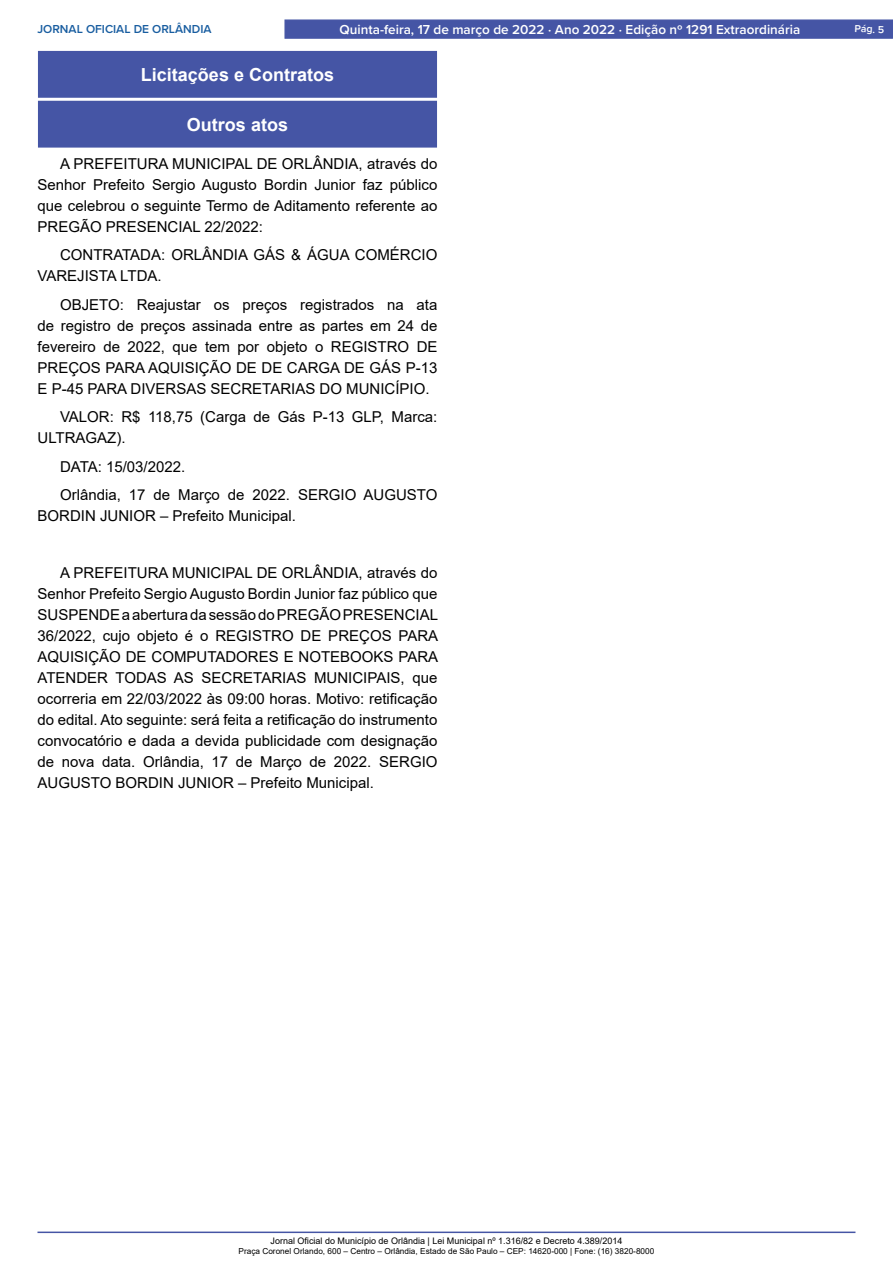
<style>
.page{position:relative;width:893px;height:1263px;background:#fff}
.page>*{position:absolute;margin:0;border:0;box-sizing:border-box;transform-origin:0 0}
.t1{font:700 18px "Arial";color:#fff}
._2_-_Corpo{font:15px/21px "Arial";color:#000;text-align:justify}
.t2{font:600 13.5px "Proxima Nova";color:#fff}
.t3{font:600 12px "Proxima Nova";color:#185da0}
.t4{font:600 10.5px "Proxima Nova";color:#fff}
.t5{font:9px "Arial";color:#000}
.t6{font:8.25px "Arial";color:#000}
</style>
<div class="page">
<hr style="left:38px;top:1231px;width:817px;height:2px;background:#4555a5">
<div style="left:284px;top:19px;width:609px;height:20px;background:#4555a5;border:1px solid #4555a5"></div>
<div style="left:39px;top:51px;width:397px;height:46px;background:#4555a5"></div>
<div style="left:38px;top:51px;width:399px;height:47px;border:1px solid #4555a5"></div>
<div style="left:39px;top:101px;width:397px;height:46px;background:#4555a5"></div>
<div style="left:38px;top:101px;width:399px;height:47px;border:1px solid #4555a5"></div>
<p class="t3" style="left:38px;top:20px;width:176px">JORNAL OFICIAL DE ORLÂNDIA</p>
<p class="t2" style="left:340px;top:19px;width:462px">Quinta-feira, 17 de março de 2022 ⋅ Ano 2022 ⋅ Edição nº 1291 Extraordinária</p>
<p class="t4" style="left:855px;top:21px;width:31px;rotate:2deg">Pág. 5</p>
<p class="t1" style="left:141px;top:62px;width:195px">Licitações e Contratos</p>
<p class="t1" style="left:187px;top:112px;width:103px">Outros atos</p>
<p class="_2_-_Corpo" style="left:38px;top:153px;width:401px;text-indent:22px">A PREFEITURA MUNICIPAL DE ORLÂNDIA, através do Senhor Prefeito Sergio Augusto Bordin Junior faz público que celebrou o seguinte Termo de Aditamento referente ao PREGÃO PRESENCIAL 22/2022:</p>
<p class="_2_-_Corpo" style="left:38px;top:244px;width:401px;text-indent:22px">CONTRATADA: ORLÂNDIA GÁS &amp; ÁGUA COMÉRCIO<br>VAREJISTA LTDA.</p>
<p class="_2_-_Corpo" style="left:38px;top:294px;width:401px;text-indent:22px">OBJETO: Reajustar os preços registrados na ata de registro de preços assinada entre as partes em 24 de fevereiro de 2022, que tem por objeto o REGISTRO DE PREÇOS PARA AQUISIÇÃO DE DE CARGA DE GÁS P-13<br>E P-45 PARA DIVERSAS SECRETARIAS DO MUNICÍPIO.</p>
<p class="_2_-_Corpo" style="left:38px;top:406px;width:401px;text-indent:22px">VALOR: R$ 118,75 (Carga de Gás P-13 GLP, Marca:<br>ULTRAGAZ).</p>
<p class="_2_-_Corpo" style="left:60px;top:456px;width:127px">DATA: 15/03/2022.</p>
<p class="_2_-_Corpo" style="left:38px;top:484px;width:401px;text-indent:22px">Orlândia, 17 de Março de 2022. SERGIO AUGUSTO<br>BORDIN JUNIOR – Prefeito Municipal.</p>
<p class="_2_-_Corpo" style="left:38px;top:562px;width:402px;text-indent:22px">A PREFEITURA MUNICIPAL DE ORLÂNDIA, através do Senhor Prefeito Sergio Augusto Bordin Junior faz público que SUSPENDE a abertura da sessão do PREGÃO PRESENCIAL 36/2022, cujo objeto é o REGISTRO DE PREÇOS PARA AQUISIÇÃO DE COMPUTADORES E NOTEBOOKS PARA ATENDER TODAS AS SECRETARIAS MUNICIPAIS, que ocorreria em 22/03/2022 às 09:00 horas. Motivo: retificação do edital. Ato seguinte: será feita a retificação do instrumento convocatório e dada a devida publicidade com designação de nova data. Orlândia, 17 de Março de 2022. SERGIO AUGUSTO BORDIN JUNIOR – Prefeito Municipal.</p>
<p class="t5" style="left:271px;top:1235px;width:353px">Jornal Oficial do Município de Orlândia | Lei Municipal nº 1.316/82 e Decreto 4.389/2014</p>
<p class="t6" style="left:239px;top:1245px;width:417px">Praça Coronel Orlando, 600 – Centro – Orlândia, Estado de São Paulo – CEP: 14620-000 | Fone: (16) 3820-8000</p>
</div>
